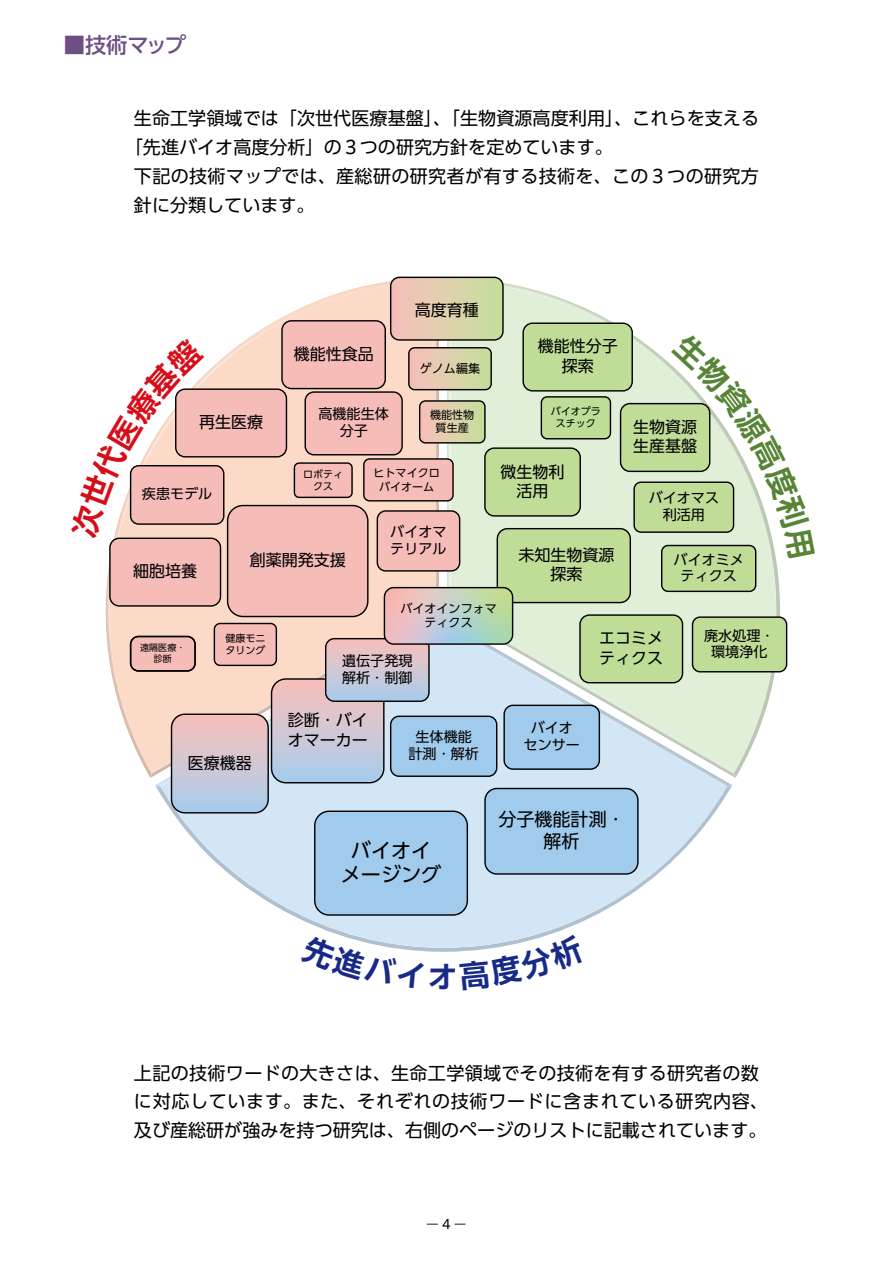
<style>
.page{position:relative;width:893px;height:1263px;background:#fff}
.page>*{position:absolute;margin:0;border:0;box-sizing:border-box;transform-origin:0 0}
.t1{font:700 30.15px "PUD Shin Go Pr 6 N De";color:#172a88}
.t2{font:500 21.3px "PUD Shin Go Pr 6 N";letter-spacing:-.06em;color:#6e4f84}
.t3{font:20.1px/24.2px "PUD Shin Go Pr 6 N";color:#000;text-align:center}
.t4{font:18px/28.7px "PUD Shin Go Pr 6 N";letter-spacing:.005em;color:#000;text-align:center}
.t5{font:16.05px/19.2px "PUD Shin Go Pr 6 N";color:#000}
.t6{font:14.1px/16.8px "PUD Shin Go Pr 6 N";color:#000;text-align:center}
.t7{font:300 12.75px "PUD Shin Go Pr 6 N";color:#000}
.t8{font:12px/14.4px "PUD Shin Go Pr 6 N";color:#000;text-align:center}
.t9{font:11.1px/13.4px "PUD Shin Go Pr 6 N";color:#000;text-align:center}
.t10{font:10.05px/12px "PUD Shin Go Pr 6 N";color:#000;text-align:center}
.t11{font:9px/10.8px "PUD Shin Go Pr 6 N";color:#000;text-align:center}
.s1{font-weight:400}
</style>
<div class="page">
<svg style="left:513px;top:285px;width:263px;height:487px;fill:#e1efd8"></svg>
<svg style="left:173px;top:623px;width:554px;height:325px;fill:#d3e6f6"></svg>
<div style="left:692px;top:617px;width:95px;height:55px;background:#c0dd98;border-radius:8px"></div>
<div style="left:692px;top:616px;width:95px;height:56px;border:1px solid #000;border-radius:8px"></div>
<div style="left:541px;top:397px;width:69px;height:42px;background:#c0dd98;border-radius:6px"></div>
<div style="left:541px;top:396px;width:70px;height:43px;border:1px solid #000;border-radius:6px"></div>
<div style="left:634px;top:482px;width:100px;height:50px;background:#c0dd98;border-radius:7px"></div>
<div style="left:633px;top:481px;width:101px;height:52px;border:1px solid #000;border-radius:7px"></div>
<div style="left:621px;top:404px;width:89px;height:67px;background:#c0dd98;border-radius:9px"></div>
<div style="left:620px;top:403px;width:90px;height:69px;border:1px solid #000;border-radius:9px"></div>
<div style="left:580px;top:615px;width:102px;height:68px;background:#c0dd98;border-radius:9px"></div>
<div style="left:579px;top:614px;width:104px;height:69px;border:1px solid #000;border-radius:9px"></div>
<div style="left:497px;top:529px;width:133px;height:73px;background:#c0dd98;border-radius:10px"></div>
<div style="left:497px;top:528px;width:134px;height:75px;border:1px solid #000;border-radius:10px"></div>
<div style="left:523px;top:323px;width:109px;height:68px;background:#c0dd98;border-radius:9px"></div>
<div style="left:522px;top:322px;width:111px;height:70px;border:1px solid #000;border-radius:9px"></div>
<div style="left:485px;top:448px;width:95px;height:68px;background:#c0dd98;border-radius:9px"></div>
<div style="left:484px;top:447px;width:97px;height:70px;border:1px solid #000;border-radius:9px"></div>
<div style="left:662px;top:545px;width:94px;height:46px;background:#c0dd98;border-radius:6px"></div>
<div style="left:661px;top:545px;width:95px;height:47px;border:1px solid #000;border-radius:6px"></div>
<div style="left:485px;top:788px;width:153px;height:86px;background:#a1cbed;border-radius:12px"></div>
<div style="left:484px;top:788px;width:155px;height:87px;border:1px solid #000;border-radius:12px"></div>
<div style="left:504px;top:705px;width:95px;height:64px;background:#a1cbed;border-radius:9px"></div>
<div style="left:503px;top:705px;width:97px;height:65px;border:1px solid #000;border-radius:9px"></div>
<div style="left:315px;top:811px;width:152px;height:104px;background:#a1cbed;border-radius:14px"></div>
<div style="left:314px;top:810px;width:154px;height:106px;border:1px solid #000;border-radius:14px"></div>
<svg style="left:671px;top:331px;width:105px;height:228px"></svg>
<svg style="left:105px;top:277px;width:408px;height:536px"></svg>
<svg style="left:300px;top:934px;width:124px;height:17px"></svg>
<svg style="left:459px;top:933px;width:126px;height:19px"></svg>
<p class="t2" style="left:64px;top:33px;width:124px">■技術マップ</p>
<p class="t4" style="left:134px;top:105px;width:627px">生命工学領域では「次世代医療基盤」、「生物資源高度利用」、これらを支える</p>
<p class="t4" style="left:125px;top:134px;width:489px">「先進バイオ高度分析」の３つの研究方針を定めています。</p>
<p class="t4" style="left:134px;top:162px;width:627px">下記の技術マップでは、産総研の研究者が有する技術を、この３つの研究方</p>
<p class="t4" style="left:134px;top:191px;width:182px">針に分類しています。</p>
<p class="t5" style="left:199px;top:413px;width:66px">再生医療</p>
<p class="t6" style="left:142px;top:486px;width:72px">疾患モデル</p>
<p class="t5" style="left:294px;top:345px;width:82px">機能性食品</p>
<p class="t5" style="left:415px;top:301px;width:66px">高度育種</p>
<p class="t8" style="left:420px;top:361px;width:62px">ゲノム編集</p>
<p class="t6" style="left:318px;top:406px;width:72px">高機能生体分子</p>
<p class="t9" style="left:430px;top:408px;width:46px">機能性物質生産</p>
<p class="t9" style="left:373px;top:467px;width:68px">ヒトマイクロバイオーム</p>
<p class="t10" style="left:303px;top:468px;width:41px">ロボティクス</p>
<p class="t5" style="left:133px;top:562px;width:66px">細胞培養</p>
<p class="t5" style="left:250px;top:551px;width:98px">創薬開発支援</p>
<p class="t6" style="left:390px;top:524px;width:58px;text-align:left">バイオマテリアル</p>
<p class="t5" style="left:538px;top:337px;width:82px;text-align:center">機能性分子探索</p>
<p class="t10" style="left:551px;top:406px;width:51px">バイオプラスチック</p>
<p class="t5" style="left:501px;top:462px;width:66px;text-align:center">微生物利活用</p>
<p class="t5" style="left:519px;top:546px;width:98px;text-align:center">未知生物資源探索</p>
<p class="t5" style="left:633px;top:418px;width:66px">生物資源生産基盤</p>
<p class="t6" style="left:649px;top:490px;width:72px">バイオマス利活用</p>
<p class="t6" style="left:674px;top:551px;width:72px">バイオミメティクス</p>
<p class="t11" style="left:140px;top:643px;width:47px">遠隔医療・診断</p>
<p class="t10" style="left:225px;top:632px;width:41px;text-align:left">健康モニタリング</p>
<p class="t5" style="left:188px;top:753px;width:66px">医療機器</p>
<p class="t8" style="left:400px;top:601px;width:98px">バイオインフォマティクス</p>
<p class="t6" style="left:342px;top:653px;width:72px;text-align:left">遺伝子発現解析・制御</p>
<p class="t5" style="left:288px;top:711px;width:82px">診断・バイオマーカー</p>
<p class="t6" style="left:409px;top:729px;width:72px">生体機能計測・解析</p>
<p class="t5" style="left:599px;top:629px;width:66px">エコミメティクス</p>
<p class="t6" style="left:524px;top:720px;width:58px">バイオセンサー</p>
<p class="t3" style="left:341px;top:838px;width:102px">バイオイメージング</p>
<p class="t4" style="left:498px;top:809px;width:128px;line-height:21.6px">分子機能計測・解析</p>
<h1 class="t1" style="left:428px;top:960px;width:32px">オ</h1>
<p class="t6" style="left:704px;top:627px;width:72px">廃水処理・環境浄化</p>
<p class="t4" style="left:134px;top:1059px;width:635px;text-align:left">上記の技術ワードの大きさは、生命工学領域でその技術を有する研究者の数に対応しています。また、それぞれの技術ワードに含まれている研究内容、及び産総研が強みを持つ研究は、右側のページのリストに記載されています。</p>
<p class="t7" style="left:426px;top:1214px;width:42px">ー<span class="s1">4</span>ー</p>
</div>
